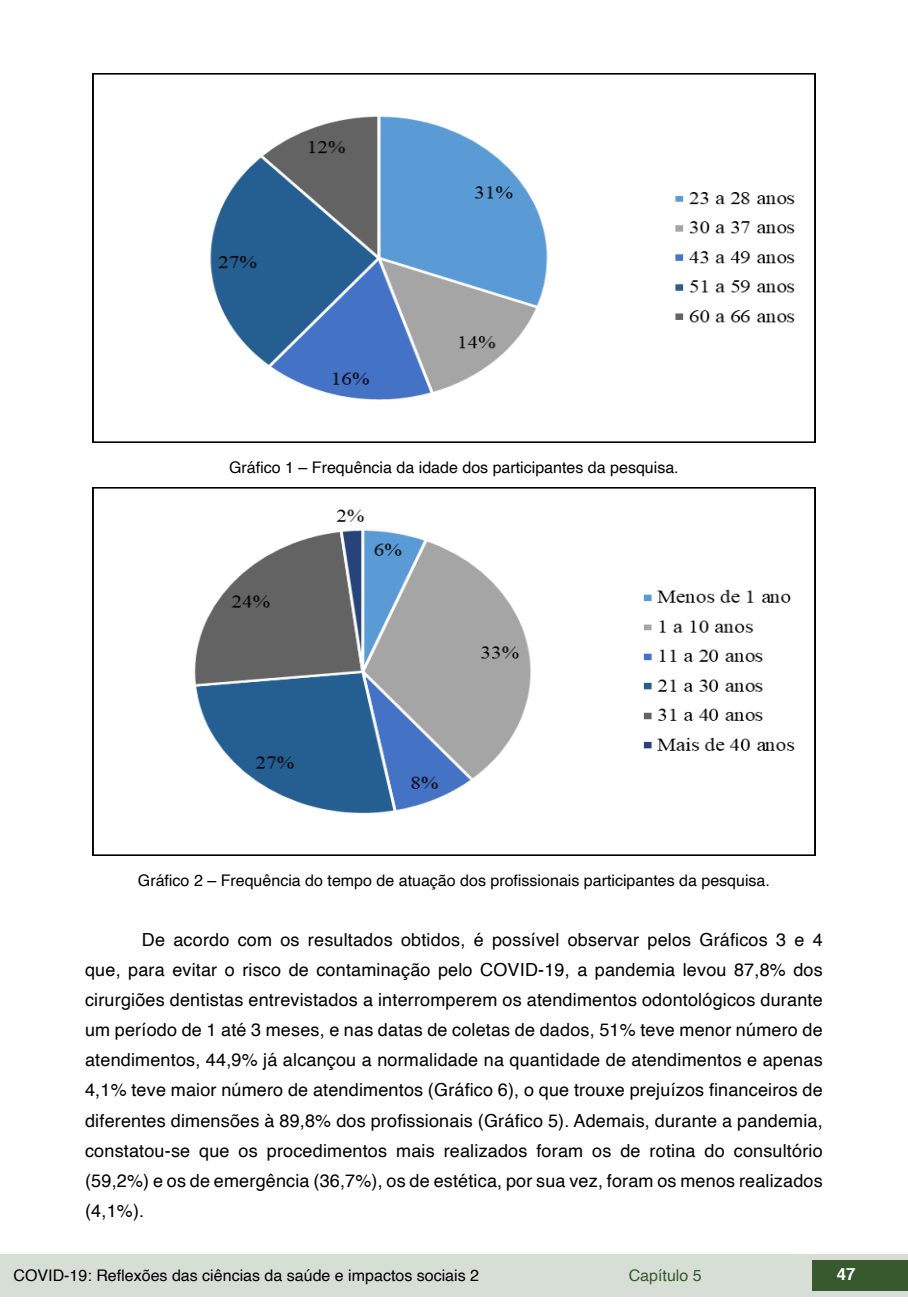
<style>
.page{position:relative;width:908px;height:1304px;background:#fff}
.page>*{position:absolute;margin:0;border:0;box-sizing:border-box;transform-origin:0 0}
.txt{font:18px/30px "Helvetica";letter-spacing:.01em;color:#000;text-align:justify}
.t1{font:700 16.8px "Helvetica";color:#fff}
.imagens_graf_tab{font:16px "Helvetica";color:#000}
.t2{font:16px "Helvetica";color:#36592e}
</style>
<div class="page">
<div style="left:0;top:1254px;width:906px;height:43px;background:#d7ded5"></div>
<div style="left:812px;top:1261px;width:95px;height:30px;background:#36592e"></div>
<img style="left:92px;top:74px;width:723px;height:368px">
<img style="left:92px;top:487px;width:723px;height:369px">
<p class="imagens_graf_tab" style="left:229px;top:455px;width:451px">Gráfico 1 – Frequência da idade dos participantes da pesquisa.</p>
<p class="imagens_graf_tab" style="left:138px;top:868px;width:633px">Gráfico 2 – Frequência do tempo de atuação dos profissionais participantes da pesquisa.</p>
<p class="txt" style="left:85px;top:926px;width:738px;text-indent:57px">De acordo com os resultados obtidos, é possível observar pelos Gráficos 3 e 4 que, para evitar o risco de contaminação pelo COVID-19, a pandemia levou 87,8% dos cirurgiões dentistas entrevistados a interromperem os atendimentos odontológicos durante um período de 1 até 3 meses, e nas datas de coletas de dados, 51% teve menor número de atendimentos, 44,9% já alcançou a normalidade na quantidade de atendimentos e apenas 4,1% teve maior número de atendimentos (Gráfico 6), o que trouxe prejuízos financeiros de diferentes dimensões à 89,8% dos profissionais (Gráfico 5). Ademais, durante a pandemia, constatou-se que os procedimentos mais realizados foram os de rotina do consultório (59,2%) e os de emergência (36,7%), os de estética, por sua vez, foram os menos realizados (4,1%).</p>
<p class="imagens_graf_tab" style="left:14px;top:1263px;width:467px">COVID-19: Reflexões das ciências da saúde e impactos sociais 2</p>
<p class="t2" style="left:628px;top:1263px;width:74px">Capítulo 5</p>
<p class="t1" style="left:836px;top:1261px;width:20px">47</p>
</div>
